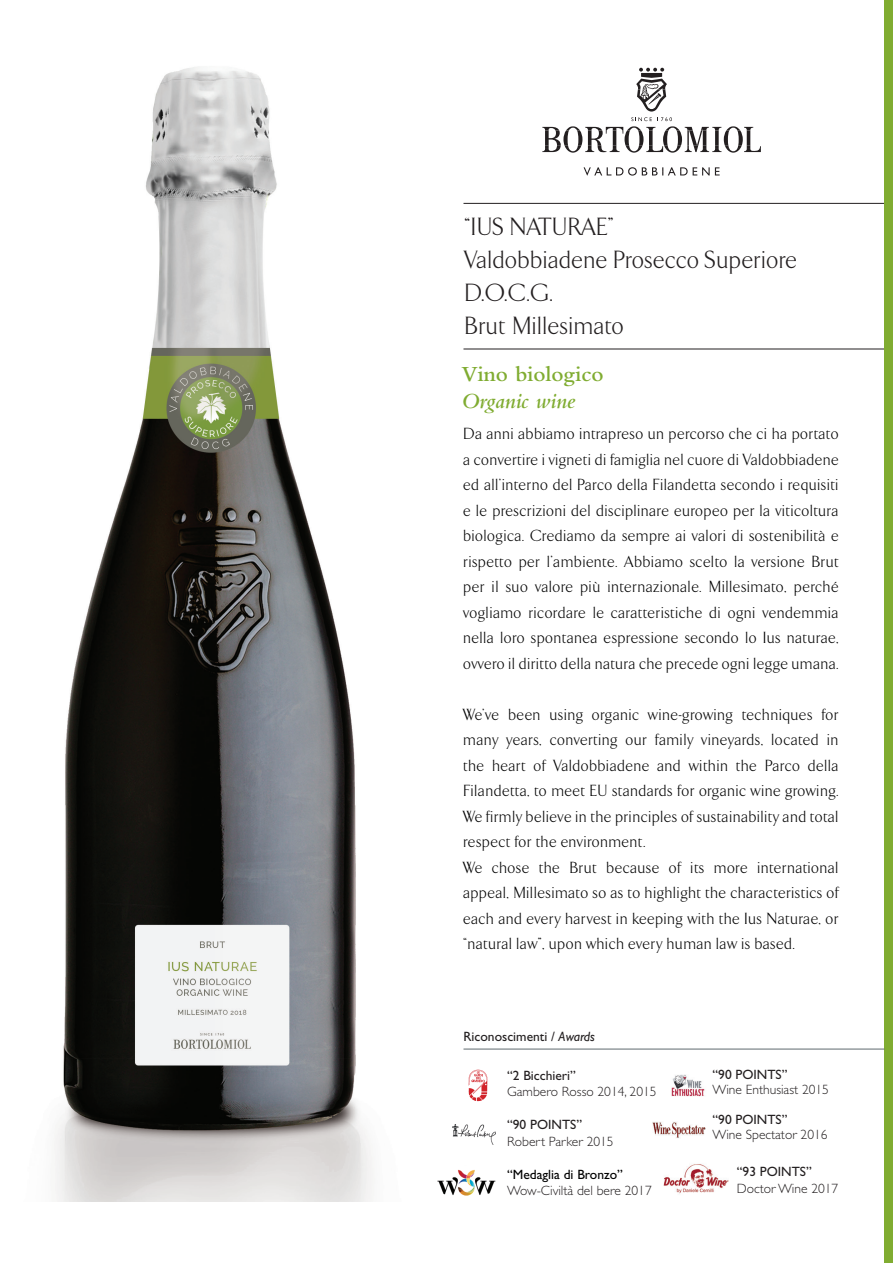
<style>
.page{position:relative;width:893px;height:1263px;background:#fff}
.page>*{position:absolute;margin:0;border:0;box-sizing:border-box;transform-origin:0 0}
.t1{font:300 25.5px/33px "Arrow";letter-spacing:.005em;color:#231f20}
.t2{font:600 22.5px "Bembo Std";color:#80ac31}
.t3{font:italic 600 22.5px "Bembo Std";color:#80ac31}
.t4{font:300 16.5px/25.5px "Arrow";letter-spacing:.02em;color:#000;text-align:justify}
.t5{font:300 13.5px "Gill Sans Std";color:#231f20}
.t6{font:13.5px "Gill Sans Std";color:#231f20}
.t7{font:13.5px "Gill Sans Std";color:#000}
.s1{font-style:italic}
</style>
<div class="page">
<img style="left:54px;top:67px;width:436px;height:1135px">
<hr style="left:463px;top:203px;width:428px;height:1px;background:#231f20">
<hr style="left:463px;top:349px;width:430px;height:1px;background:#231f20">
<div style="left:884px;top:0;width:9px;height:1263px;background:#80ac31"></div>
<hr style="left:463px;top:1049px;width:421px;height:1px;background:#5f696f">
<svg style="left:584px;top:167px;width:136px;height:9px"></svg>
<svg style="left:542px;top:68px;width:219px;height:85px"></svg>
<div style="left:462px;top:1069px;width:32px;height:32px;background:#fff;border-radius:50%"></div>
<img style="left:468px;top:1069px;width:20px;height:32px">
<img style="left:671px;top:1074px;width:34px;height:23px">
<img style="left:652px;top:1122px;width:54px;height:16px">
<img style="left:453px;top:1124px;width:43px;height:20px">
<div style="left:427px;top:1166px;width:77px;height:31px;background:#fff;border-radius:50%"></div>
<img style="left:435px;top:1166px;width:61px;height:31px">
<img style="left:663px;top:1164px;width:66px;height:30px">
<p class="t1" style="left:465px;top:211px;width:151px">“IUS NATURAE”</p>
<p class="t1" style="left:465px;top:244px;width:334px">Valdobbiadene Prosecco Superiore<br>D.O.C.G.</p>
<p class="t1" style="left:465px;top:310px;width:161px">Brut Millesimato</p>
<p class="t2" style="left:461px;top:362px;width:144px">Vino biologico</p>
<p class="t3" style="left:461px;top:389px;width:115px">Organic wine</p>
<p class="t4" style="left:463px;top:422px;width:377px">Da anni abbiamo intrapreso un percorso che ci ha portato a convertire i vigneti di famiglia nel cuore di Valdobbiadene ed all’interno del Parco della Filandetta secondo i requisiti e le prescrizioni del disciplinare europeo per la viticoltura biologica. Crediamo da sempre ai valori di sostenibilità e rispetto per l’ambiente. Abbiamo scelto la versione Brut per il suo valore più internazionale. Millesimato, perché vogliamo ricordare le caratteristiche di ogni vendemmia nella loro spontanea espressione secondo lo Ius naturae, ovvero il diritto della natura che precede ogni legge umana.</p>
<p class="t4" style="left:463px;top:702px;width:377px">We’ve been using organic wine-growing techniques for many years, converting our family vineyards, located in the heart of Valdobbiadene and within the Parco della Filandetta, to meet EU standards for organic wine growing.<br>We firmly believe in the principles of sustainability and total respect for the environment.</p>
<p class="t4" style="left:463px;top:855px;width:377px">We chose the Brut because of its more international appeal, Millesimato so as to highlight the characteristics of each and every harvest in keeping with the Ius Naturae, or “natural law”, upon which every human law is based.</p>
<p class="t6" style="left:463px;top:1029px;width:133px">Riconoscimenti / <span class="s1">Awards</span></p>
<p class="t6" style="left:507px;top:1067px;width:70px">“2 Bicchieri”</p>
<p class="t5" style="left:507px;top:1084px;width:151px">Gambero Rosso 2014, 2015</p>
<p class="t6" style="left:507px;top:1117px;width:77px">“90 POINTS”</p>
<p class="t5" style="left:507px;top:1134px;width:108px">Robert Parker 2015</p>
<p class="t7" style="left:507px;top:1166px;width:117px">“Medaglia di Bronzo”</p>
<p class="t5" style="left:507px;top:1183px;width:146px">Wow-Civiltà del bere 2017</p>
<p class="t6" style="left:712px;top:1066px;width:77px">“90 POINTS”</p>
<p class="t5" style="left:712px;top:1081px;width:118px">Wine Enthusiast 2015</p>
<p class="t6" style="left:712px;top:1111px;width:77px">“90 POINTS”</p>
<p class="t5" style="left:712px;top:1126px;width:117px">Wine Spectator 2016</p>
<p class="t6" style="left:737px;top:1164px;width:77px">“93 POINTS”</p>
<p class="t5" style="left:737px;top:1181px;width:103px">Doctor Wine 2017</p>
</div>
